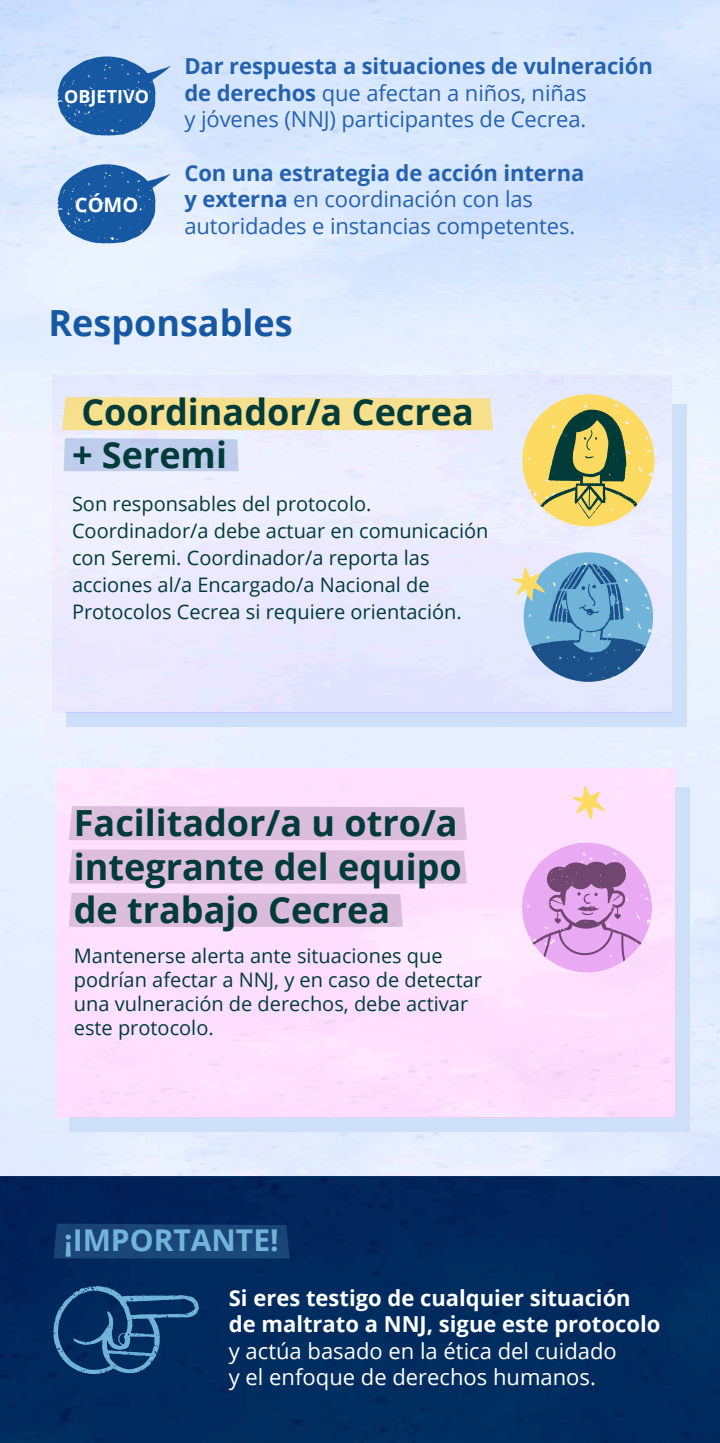
<style>
.page{position:relative;width:720px;height:1443px;background:#fff}
.page>*{position:absolute;margin:0;border:0;box-sizing:border-box;transform-origin:0 0}
.t1{font:700 36px/43.2px "Open Sans";color:#003b3a}
.t2{font:700 36px "Open Sans";color:#1659a2}
.t3{font:700 30px "Open Sans";color:#71b4da}
.t4{font:22px/26.4px "Open Sans";letter-spacing:-.005em;color:#2462b0}
.t5{font:700 22px/26.4px "Open Sans";color:#fff}
.t6{font:22px/26.4px "Open Sans";color:#fff}
.t7{font:20px/27px "Open Sans";color:#003b3a}
.t8{font:700 20px "Open Sans";color:#fff}
.t9{font:700 18px "Open Sans";color:#fff}
.s1{font-weight:700}
</style>
<div class="page">
<div style="left:0;top:1176px;width:720px;height:267px;background:#012a5e"></div>
<div style="left:69px;top:1118px;width:617px;height:14px;background:#cedffa"></div>
<div style="left:675px;top:788px;width:14px;height:344px;background:#cedffa"></div>
<div style="left:56px;top:769px;width:619px;height:349px;background:#ffe1ff"></div>
<svg style="left:522px;top:843px;width:130px;height:129px"></svg>
<svg style="left:572px;top:786px;width:33px;height:33px"></svg>
<svg style="left:58px;top:164px;width:113px;height:79px;background:#5486be"></svg>
<svg style="left:58px;top:56px;width:113px;height:80px;background:#5285be"></svg>
<div style="left:54px;top:1224px;width:236px;height:34px;background:#1a4678"></div>
<svg style="left:53px;top:1286px;width:146px;height:88px;background:#184677"></svg>
<div style="left:66px;top:713px;width:620px;height:14px;background:#cedffa"></div>
<div style="left:672px;top:404px;width:14px;height:323px;background:#cedffa"></div>
<div style="left:53px;top:375px;width:619px;height:338px;background:#ebe9ff"></div>
<div style="left:62px;top:397px;width:431px;height:33px;background:#f6e08e"></div>
<div style="left:64px;top:438px;width:175px;height:33px;background:#becdec"></div>
<svg style="left:522px;top:394px;width:132px;height:132px"></svg>
<svg style="left:512px;top:552px;width:142px;height:130px"></svg>
<div style="left:69px;top:806px;width:398px;height:34px;background:#dcbedc"></div>
<div style="left:69px;top:893px;width:334px;height:34px;background:#dcbedc"></div>
<svg style="left:69px;top:849px;width:398px;height:35px;background:#ddbfdd"></svg>
<p class="t9" style="left:64px;top:84px;width:86px">OBJETIVO</p>
<p class="t8" style="left:75px;top:191px;width:65px">CÓMO</p>
<p class="t4" style="left:184px;top:52px;width:470px"><span class="s1">Dar respuesta a situaciones de vulneración de derechos</span> que afectan a niños, niñas<br>y jóvenes (NNJ) participantes de Cecrea.</p>
<p class="t4" style="left:184px;top:159px;width:401px"><span class="s1">Con una estrategia de acción interna y externa</span> en coordinación con las autoridades e instancias competentes.</p>
<h1 class="t2" style="left:48px;top:297px;width:246px">Responsables</h1>
<h1 class="t1" style="left:72px;top:390px;width:403px">Coordinador/a Cecrea + Seremi</h1>
<p class="t7" style="left:72px;top:490px;width:418px">Son responsables del protocolo.<br>Coordinador/a debe actuar en comunicación con Seremi. Coordinador/a reporta las acciones al/a Encargado/a Nacional de Protocolos Cecrea si requiere orientación.</p>
<h1 class="t1" style="left:74px;top:801px;width:390px;text-align:justify">Facilitador/a u otro/a integrante del equipo de trabajo Cecrea</h1>
<p class="t7" style="left:74px;top:943px;width:410px;line-height:24px">Mantenerse alerta ante situaciones que podrían afectar a NNJ, y en caso de detectar una vulneración de derechos, debe activar este protocolo.</p>
<h2 class="t3" style="left:64px;top:1219px;width:216px">¡IMPORTANTE!</h2>
<p class="t5" style="left:229px;top:1284px;width:433px">Si eres testigo de cualquier situación de maltrato a NNJ, sigue este protocolo</p>
<p class="t6" style="left:229px;top:1337px;width:390px">y actúa basado en la ética del cuidado y el enfoque de derechos humanos.</p>
</div>
